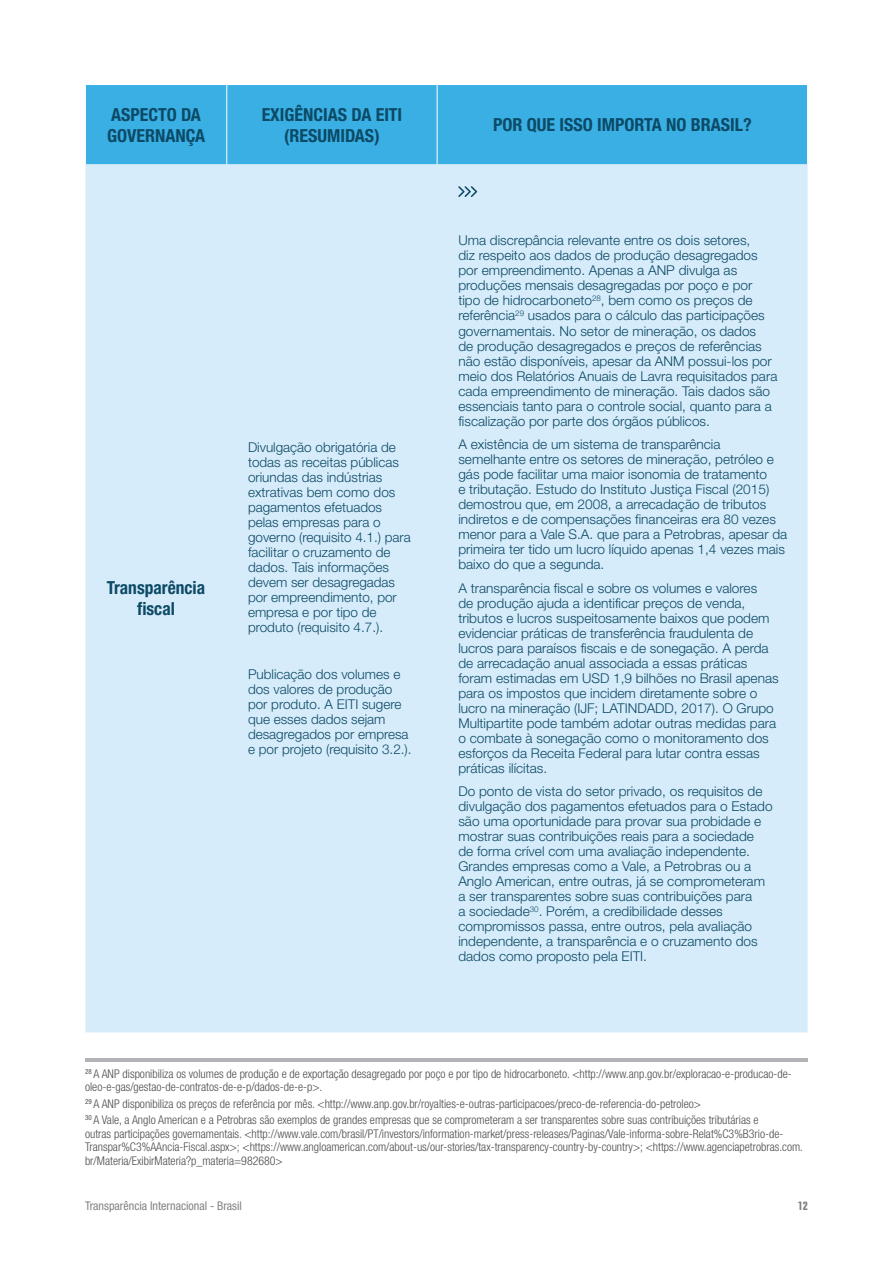
<style>
.page{position:relative;width:893px;height:1263px;background:#fff}
.page>*{position:absolute;margin:0;border:0;box-sizing:border-box;transform-origin:0 0}
.GRAVATA_1{font:700 condensed 18px/21px "Helvetica Neue LT Std";color:#0c4a66;text-align:center}
.TABELA_MIOLO{font:300 13.5px/15px "Helvetica Neue LT Std";color:#0c4a66}
.t1{font:300 condensed 12px/13.5px "Helvetica Neue LT Std";color:#4b4c4d}
.t2{font:condensed 12px "Helvetica Neue";color:#808285}
.t3{font:700 condensed 12px "Folio";color:#808285}
</style>
<div class="page">
<div style="left:86px;top:85px;width:721px;height:79px;background:#39afe4"></div>
<div style="left:85px;top:164px;width:722px;height:868px;background:#d7ecfa"></div>
<hr style="left:226px;top:85px;width:1px;height:79px;background:#fff">
<hr style="left:437px;top:85px;width:1px;height:79px;background:#fff">
<hr style="left:85px;top:1058px;width:723px;height:3px;background:#b2b3b7">
<svg style="left:458px;top:186px;width:19px;height:11px"></svg>
<p class="GRAVATA_1" style="left:107px;top:104px;width:100px;text-align:left">ASPECTO DA<br>GOVERNANÇA</p>
<p class="GRAVATA_1" style="left:262px;top:104px;width:142px">EXIGÊNCIAS DA EITI (RESUMIDAS)</p>
<p class="GRAVATA_1" style="left:107px;top:577px;width:100px">Transparência fiscal</p>
<p class="TABELA_MIOLO" style="left:248px;top:440px;width:164px">Divulgação obrigatória de todas as receitas públicas oriundas das indústrias extrativas bem como dos pagamentos efetuados pelas empresas para o governo (requisito 4.1.) para facilitar o cruzamento de dados. Tais informações devem ser desagregadas por empreendimento, por empresa e por tipo de produto (requisito 4.7.).</p>
<p class="TABELA_MIOLO" style="left:248px;top:667px;width:165px">Publicação dos volumes e dos valores de produção por produto. A EITI sugere que esses dados sejam desagregados por empresa e por projeto (requisito 3.2.).</p>
<p class="GRAVATA_1" style="left:493px;top:114px;width:260px">POR QUE ISSO IMPORTA NO BRASIL?</p>
<p class="TABELA_MIOLO" style="left:458px;top:233px;width:320px">Uma discrepância relevante entre os dois setores,<br>diz respeito aos dados de produção desagregados por empreendimento. Apenas a ANP divulga as produções mensais desagregadas por poço e por tipo de hidrocarboneto<sup>28</sup>, bem como os preços de referência<sup>29</sup> usados para o cálculo das participações governamentais. No setor de mineração, os dados<br>de produção desagregados e preços de referências não estão disponíveis, apesar da ANM possui-los por meio dos Relatórios Anuais de Lavra requisitados para cada empreendimento de mineração. Tais dados são essenciais tanto para o controle social, quanto para a fiscalização por parte dos órgãos públicos.</p>
<p class="TABELA_MIOLO" style="left:458px;top:436px;width:330px">A existência de um sistema de transparência semelhante entre os setores de mineração, petróleo e gás pode facilitar uma maior isonomia de tratamento<br>e tributação. Estudo do Instituto Justiça Fiscal (2015) demostrou que, em 2008, a arrecadação de tributos indiretos e de compensações financeiras era 80 vezes menor para a Vale S.A. que para a Petrobras, apesar da primeira ter tido um lucro líquido apenas 1,4 vezes mais baixo do que a segunda.</p>
<p class="TABELA_MIOLO" style="left:458px;top:580px;width:322px">A transparência fiscal e sobre os volumes e valores<br>de produção ajuda a identificar preços de venda, tributos e lucros suspeitosamente baixos que podem evidenciar práticas de transferência fraudulenta de lucros para paraísos fiscais e de sonegação. A perda de arrecadação anual associada a essas práticas foram estimadas em USD 1,9 bilhões no Brasil apenas para os impostos que incidem diretamente sobre o lucro na mineração (IJF; LATINDADD, 2017). O Grupo Multipartite pode também adotar outras medidas para o combate à sonegação como o monitoramento dos esforços da Receita Federal para lutar contra essas práticas ilícitas.</p>
<p class="TABELA_MIOLO" style="left:458px;top:783px;width:316px">Do ponto de vista do setor privado, os requisitos de divulgação dos pagamentos efetuados para o Estado são uma oportunidade para provar sua probidade e mostrar suas contribuições reais para a sociedade<br>de forma crível com uma avaliação independente.<br>Grandes empresas como a Vale, a Petrobras ou a Anglo American, entre outras, já se comprometeram a ser transparentes sobre suas contribuições para<br>a sociedade<sup>30</sup>. Porém, a credibilidade desses compromissos passa, entre outros, pela avaliação independente, a transparência e o cruzamento dos dados como proposto pela EITI.</p>
<p class="t1" style="left:85px;top:1066px;width:708px"><sup>28</sup> A ANP disponibiliza os volumes de produção e de exportação desagregado por poço e por tipo de hidrocarboneto. &lt;http://www.anp.gov.br/exploracao-e-producao-de&shy;oleo-e-gas/gestao-de-contratos-de-e-p/dados-de-e-p&gt;.</p>
<p class="t1" style="left:85px;top:1097px;width:617px"><sup>29</sup> A ANP disponibiliza os preços de referência por mês. &lt;http://www.anp.gov.br/royalties-e-outras-participacoes/preco-de-referencia-do-petroleo&gt;</p>
<p class="t1" style="left:85px;top:1113px;width:720px"><sup>30</sup> A Vale, a Anglo American e a Petrobras são exemplos de grandes empresas que se comprometeram a ser transparentes sobre suas contribuições tributárias e<br>outras participações governamentais. &lt;http://www.vale.com/brasil/PT/investors/information-market/press-releases/Paginas/Vale-informa-sobre-Relat%C3%B3rio-de-Transpar%C3%AAncia-Fiscal.aspx&gt;; &lt;https://www.angloamerican.com/about-us/our-stories/tax-transparency-country-by-country&gt;; &lt;https://www.agenciapetrobras.com. br/Materia/ExibirMateria?p_materia=982680&gt;</p>
<p class="t2" style="left:85px;top:1199px;width:159px">Transparência Internacional - Brasil</p>
<p class="t3" style="left:798px;top:1199px;width:12px">12</p>
</div>
